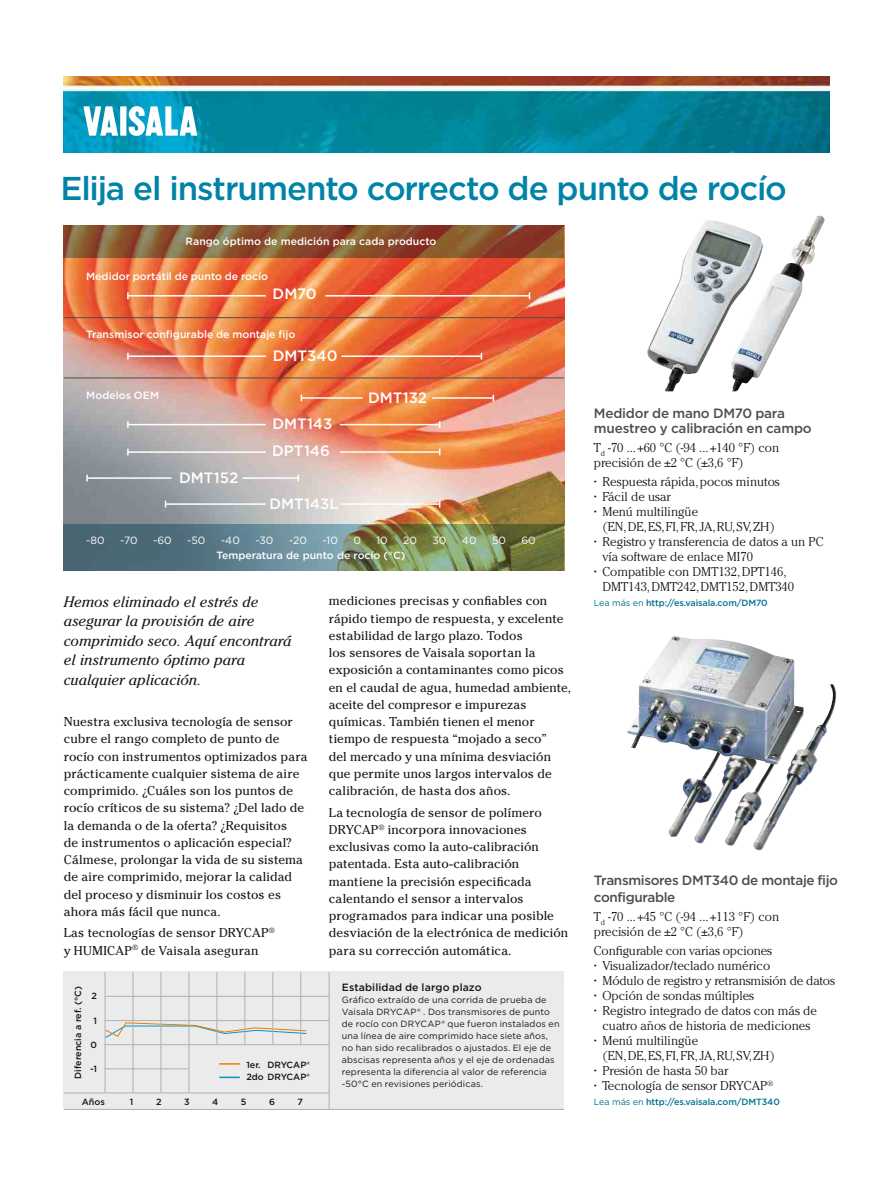
<style>
.page{position:relative;width:893px;height:1191px;background:#fff}
.page>*{position:absolute;margin:0;border:0;box-sizing:border-box;transform-origin:0 0}
.t1{font:500 33px "Gotham";letter-spacing:-.035em;color:#0083a7}
.t2{font:italic 15px/19.5px "Cheltenham Std";color:#151616}
.t3{font:500 15px/26.7px "Gotham";color:#fefefe}
.t4{font:500 13.5px/16.5px "Gotham";letter-spacing:-.025em;color:#4e4e4d}
.t5{font:12.75px/17.2px "Cheltenham Std";letter-spacing:.005em;color:#151616}
.t6{font:300 12.75px/15px "Cheltenham Std";color:#151616}
.t7{font:500 10.5px "Gotham";color:#fefefe}
.t8{font:10.5px "Gotham";color:#fefefe}
.t9{font:500 10.5px "Gotham";letter-spacing:.01em;color:#151616}
.t10{font:9px/12px "Gotham";letter-spacing:.015em;color:#151616}
.t11{font:500 9px "Gotham";letter-spacing:-.01em;color:#007390}
.t12{font:500 9px/11.7px "Gotham";color:#151616}
.t13{font:500 9px "Gotham";color:#151616}
.s1{font-weight:400}
</style>
<div class="page">
<img style="left:64px;top:77px;width:765px;height:75px">
<img style="left:64px;top:258px;width:500px;height:266px">
<svg style="left:64px;top:524px;width:500px;height:47px;background:#677f71"></svg>
<svg style="left:64px;top:225px;width:500px;height:33px;background:#895432"></svg>
<img style="left:647px;top:220px;width:84px;height:171px">
<img style="left:731px;top:216px;width:94px;height:175px">
<div style="left:64px;top:971px;width:500px;height:138px;background:#ebebeb"></div>
<hr style="left:64px;top:1092px;width:265px;height:1px;background:#aeafb0">
<hr style="left:64px;top:1109px;width:500px;height:1px;background:#aeafb0">
<svg style="left:104px;top:1022px;width:203px;height:16px"></svg>
<hr style="left:105px;top:996px;width:224px;height:1px;background:#aeafb0">
<hr style="left:105px;top:1044px;width:224px;height:1px;background:#aeafb0">
<hr style="left:105px;top:1068px;width:84px;height:1px;background:#aeafb0">
<hr style="left:105px;top:1020px;width:224px;height:1px;background:#aeafb0">
<hr style="left:105px;top:972px;width:1px;height:120px;background:#aeafb0">
<hr style="left:217px;top:972px;width:1px;height:72px;background:#aeafb0">
<hr style="left:161px;top:972px;width:1px;height:120px;background:#aeafb0">
<hr style="left:273px;top:972px;width:1px;height:72px;background:#aeafb0">
<hr style="left:133px;top:972px;width:1px;height:120px;background:#aeafb0">
<hr style="left:329px;top:972px;width:1px;height:137px;background:#aeafb0">
<hr style="left:245px;top:972px;width:1px;height:72px;background:#aeafb0">
<hr style="left:189px;top:972px;width:1px;height:120px;background:#aeafb0">
<hr style="left:300px;top:972px;width:1px;height:72px;background:#aeafb0">
<svg style="left:219px;top:1063px;width:21px;height:1px"></svg>
<hr style="left:219px;top:1076px;width:21px;height:2px;background:#0097c0">
<img style="left:692px;top:684px;width:145px;height:167px">
<img style="left:627px;top:636px;width:176px;height:129px">
<svg style="left:83px;top:106px;width:35px;height:30px"></svg>
<div style="left:120px;top:106px;width:6px;height:30px;background:#fefefe"></div>
<svg style="left:129px;top:106px;width:68px;height:30px"></svg>
<hr style="left:64px;top:317px;width:500px;height:1px;background:#4e4e4d">
<hr style="left:64px;top:378px;width:500px;height:1px;background:#4e4e4d">
<hr style="left:243px;top:477px;width:55px;height:2px;background:#fefefe">
<hr style="left:87px;top:477px;width:84px;height:2px;background:#fefefe">
<hr style="left:432px;top:397px;width:61px;height:2px;background:#fefefe">
<hr style="left:301px;top:397px;width:62px;height:2px;background:#fefefe">
<hr style="left:340px;top:424px;width:100px;height:1px;background:#fefefe">
<hr style="left:128px;top:424px;width:138px;height:1px;background:#fefefe">
<svg style="left:127px;top:421px;width:2px;height:7px"></svg>
<hr style="left:340px;top:451px;width:100px;height:2px;background:#fefefe">
<hr style="left:128px;top:451px;width:138px;height:2px;background:#fefefe">
<hr style="left:325px;top:295px;width:204px;height:1px;background:#fefefe">
<hr style="left:128px;top:295px;width:138px;height:1px;background:#fefefe">
<svg style="left:127px;top:292px;width:2px;height:7px"></svg>
<hr style="left:341px;top:355px;width:140px;height:2px;background:#fefefe">
<hr style="left:128px;top:355px;width:138px;height:2px;background:#fefefe">
<hr style="left:341px;top:503px;width:99px;height:2px;background:#fefefe">
<hr style="left:166px;top:503px;width:100px;height:2px;background:#fefefe">
<h1 class="t1" style="left:60px;top:166px;width:728px">Elija el instrumento correcto de punto de rocío</h1>
<p class="t7" style="left:186px;top:234px;width:252px">Rango óptimo de medición para cada producto</p>
<p class="t7" style="left:86px;top:269px;width:183px">Medidor portátil de punto de rocío</p>
<p class="t3" style="left:273px;top:280px;width:46px">DM70</p>
<p class="t7" style="left:86px;top:327px;width:211px">Transmisor configurable de montaje fijo</p>
<p class="t7" style="left:86px;top:388px;width:74px">Modelos OEM</p>
<p class="t3" style="left:179px;top:464px;width:61px">DMT152</p>
<p class="t3" style="left:273px;top:342px;width:66px">DMT340</p>
<p class="t3" style="left:272px;top:410px;width:62px">DMT143<br>DPT146</p>
<p class="t3" style="left:269px;top:490px;width:71px">DMT143L</p>
<p class="t3" style="left:368px;top:384px;width:60px">DMT132</p>
<p class="t8" style="left:86px;top:533px;width:20px">-80</p>
<p class="t8" style="left:120px;top:533px;width:19px">-70</p>
<p class="t8" style="left:153px;top:533px;width:20px">-60</p>
<p class="t8" style="left:187px;top:533px;width:20px">-50</p>
<p class="t8" style="left:221px;top:533px;width:20px">-40</p>
<p class="t8" style="left:255px;top:533px;width:20px">-30</p>
<p class="t8" style="left:289px;top:533px;width:20px">-20</p>
<p class="t8" style="left:323px;top:533px;width:17px">-10</p>
<p class="t8" style="left:353px;top:533px;width:9px">0</p>
<p class="t8" style="left:376px;top:533px;width:13px">10</p>
<p class="t8" style="left:403px;top:533px;width:15px">20</p>
<p class="t8" style="left:432px;top:533px;width:15px">30</p>
<p class="t8" style="left:462px;top:533px;width:16px">40</p>
<p class="t8" style="left:492px;top:533px;width:15px">50</p>
<p class="t8" style="left:521px;top:533px;width:16px">60</p>
<p class="t7" style="left:216px;top:548px;width:191px">Temperatura de punto de rocío (°C)</p>
<p class="t2" style="left:64px;top:592px;width:229px">Hemos eliminado el estrés de asegurar la provisión de aire comprimido seco. Aquí encontrará el instrumento óptimo para cualquier aplicación.</p>
<p class="t5" style="left:64px;top:713px;width:245px">Nuestra exclusiva tecnología de sensor cubre el rango completo de punto de rocío con instrumentos optimizados para prácticamente cualquier sistema de aire comprimido. ¿Cuáles son los puntos de rocío críticos de su sistema? ¿Del lado de la demanda o de la oferta? ¿Requisitos<br>de instrumentos o aplicación especial?<br>Cálmese, prolongar la vida de su sistema de aire comprimido, mejorar la calidad del proceso y disminuir los costos es ahora más fácil que nunca.</p>
<p class="t5" style="left:64px;top:924px;width:212px">Las tecnologías de sensor DRYCAP<sup>® </sup>y HUMICAP<sup>®</sup> de Vaisala aseguran</p>
<p class="t12" style="left:72px;top:1078px;width:94px;rotate:-90deg">Diferencia a ref. (°C)</p>
<p class="t13" style="left:92px;top:990px;width:7px">2</p>
<p class="t13" style="left:94px;top:1014px;width:5px">1</p>
<p class="t13" style="left:91px;top:1039px;width:8px">0</p>
<p class="t13" style="left:90px;top:1063px;width:8px">-1</p>
<p class="t12" style="left:82px;top:1095px;width:25px">Años</p>
<p class="t12" style="left:246px;top:1058px;width:65px">1er. DRYCAP®<br>2do DRYCAP®</p>
<p class="t13" style="left:130px;top:1095px;width:5px">1</p>
<p class="t13" style="left:156px;top:1095px;width:7px">2</p>
<p class="t13" style="left:184px;top:1095px;width:7px">3</p>
<p class="t13" style="left:212px;top:1095px;width:8px">4</p>
<p class="t13" style="left:241px;top:1095px;width:7px">5</p>
<p class="t13" style="left:269px;top:1095px;width:7px">6</p>
<p class="t13" style="left:298px;top:1095px;width:7px">7</p>
<p class="t5" style="left:329px;top:592px;width:244px">mediciones precisas y confiables con rápido tiempo de respuesta, y excelente estabilidad de largo plazo. Todos<br>los sensores de Vaisala soportan la exposición a contaminantes como picos en el caudal de agua, humedad ambiente, aceite del compresor e impurezas químicas. También tienen el menor tiempo de respuesta “mojado a seco”<br>del mercado y una mínima desviación que permite unos largos intervalos de calibración, de hasta dos años.</p>
<p class="t5" style="left:329px;top:803px;width:241px">La tecnología de sensor de polímero DRYCAP<sup>®</sup> incorpora innovaciones exclusivas como la auto-calibración patentada. Esta auto-calibración mantiene la precisión especificada calentando el sensor a intervalos programados para indicar una posible desviación de la electrónica de medición para su corrección automática.</p>
<p class="t9" style="left:342px;top:980px;width:141px">Estabilidad de largo plazo</p>
<p class="t10" style="left:342px;top:993px;width:219px">Gráfico extraído de una corrida de prueba de Vaisala DRYCAP® . Dos transmisores de punto de rocío con DRYCAP® que fueron instalados en una línea de aire comprimido hace siete años, no han sido recalibrados o ajustados. El eje de abscisas representa años y el eje de ordenadas representa la diferencia al valor de referencia -50°C en revisiones periódicas.</p>
<p class="t4" style="left:594px;top:405px;width:219px;line-height:15px">Medidor de mano DM70 para muestreo y calibración en campo</p>
<p class="t6" style="left:594px;top:440px;width:187px">T<sub>d</sub> -70 ... +60 °C (-94 ... +140 °F) con precisión de ±2 °C (±3,6 °F)</p>
<p class="t6" style="left:594px;top:474px;width:187px">• Respuesta rápida, pocos minutos</p>
<p class="t6" style="left:594px;top:489px;width:78px">• Fácil de usar</p>
<p class="t6" style="left:602px;top:504px;width:174px;text-indent:-9px">• Menú multilingüe<br>(EN, DE, ES, FI, FR, JA, RU, SV, ZH)</p>
<p class="t6" style="left:602px;top:534px;width:223px;text-indent:-9px">• Registro y transferencia de datos a un PC vía software de enlace MI70</p>
<p class="t6" style="left:602px;top:564px;width:193px;text-indent:-9px">• Compatible con DMT132, DPT146,<br>DMT143, DMT242, DMT152, DMT340</p>
<p class="t11" style="left:594px;top:597px;width:175px"><span class="s1">Lea más en</span> http://es.vaisala.com/DM70</p>
<p class="t4" style="left:594px;top:872px;width:246px">Transmisores DMT340 de montaje fijo configurable</p>
<p class="t6" style="left:594px;top:909px;width:187px">T<sub>d</sub> -70 ... +45 °C (-94 ... +113 °F) con precisión de ±2 °C (±3,6 °F)</p>
<p class="t6" style="left:594px;top:943px;width:180px">Configurable con varias opciones</p>
<p class="t6" style="left:594px;top:958px;width:178px">• Visualizador/teclado numérico</p>
<p class="t6" style="left:594px;top:973px;width:243px">• Módulo de registro y retransmisión de datos</p>
<p class="t6" style="left:594px;top:988px;width:162px">• Opción de sondas múltiples</p>
<p class="t6" style="left:594px;top:1003px;width:224px;text-align:center">• Registro integrado de datos con más de cuatro años de historia de mediciones</p>
<p class="t6" style="left:602px;top:1033px;width:174px;text-indent:-9px">• Menú multilingüe<br>(EN, DE, ES, FI, FR, JA, RU, SV, ZH)</p>
<p class="t6" style="left:594px;top:1063px;width:136px">• Presión de hasta 50 bar</p>
<p class="t6" style="left:594px;top:1078px;width:181px">• Tecnología de sensor DRYCAP<sup>®</sup></p>
<p class="t11" style="left:594px;top:1096px;width:187px"><span class="s1">Lea más en</span> http://es.vaisala.com/DMT340</p>
</div>
